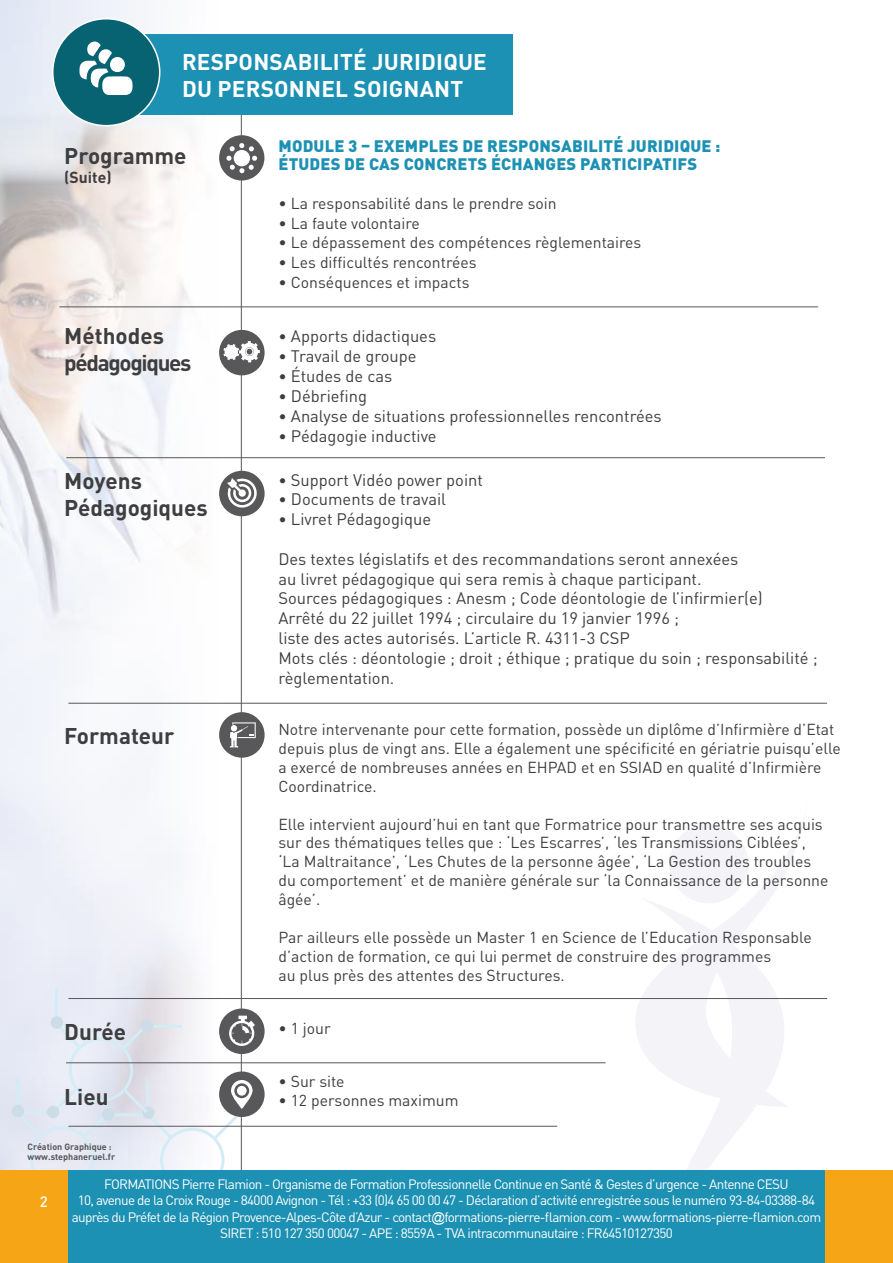
<style>
.page{position:relative;width:893px;height:1263px;background:#fff}
.page>*{position:absolute;margin:0;border:0;box-sizing:border-box;transform-origin:0 0}
.t1{font:700 22.5px/27px "DIN Pro";color:#3e3d40}
.t2{font:700 22.5px/27px "DIN Pro";letter-spacing:.01em;color:#fff}
.t3{font:700 22.5px/27px "DIN Pro";letter-spacing:-.06em;color:#3e3d40}
.t4{font:16.5px/19.8px "DIN Pro";color:#3e3d40}
.t5{font:900 16.5px/18px "DIN Pro";letter-spacing:.01em;color:#1d91b3}
.t6{font:15.75px/18.9px "DIN Pro";color:#3e3d40}
.t7{font:700 15.75px "DIN Pro";color:#3e3d40}
.t8{font:500 15px "DIN Pro";color:#fff}
.t9{font:13.5px/16.2px "DIN Pro";letter-spacing:-.05em;color:#fff;text-align:center}
.t10{font:700 9px/10.8px "DIN Pro";color:#58585a}
.s1{font-size:15.75px}
.s2{font-family:"Arial"}
</style>
<div class="page">
<img style="left:0;top:0;width:249px;height:989px">
<svg style="left:636px;top:818px;width:168px;height:289px"></svg>
<svg style="left:640px;top:824px;width:144px;height:346px;fill:#f4f3f8"></svg>
<hr style="left:241px;top:107px;width:1px;height:1084px;background:#58585a">
<div style="left:127px;top:35px;width:385px;height:80px;background:#1d91b3"></div>
<div style="left:53px;top:19px;width:107px;height:107px;background:#076371;border-radius:50%"></div>
<div style="left:52px;top:18px;width:108px;height:108px;border:2px solid #fff;border-radius:50%"></div>
<svg style="left:79px;top:41px;width:54px;height:54px"></svg>
<div style="left:219px;top:135px;width:45px;height:46px;background:#58585a;border-radius:50%"></div>
<svg style="left:226px;top:143px;width:31px;height:30px"></svg>
<hr style="left:68px;top:998px;width:759px;height:1px;background:#58585a">
<hr style="left:66px;top:1062px;width:540px;height:1px;background:#58585a">
<hr style="left:68px;top:1126px;width:489px;height:1px;background:#58585a">
<div style="left:219px;top:1071px;width:46px;height:46px;background:#58585a;border-radius:50%"></div>
<div style="left:219px;top:1008px;width:46px;height:46px;background:#58585a;border-radius:50%"></div>
<svg style="left:0;top:989px;width:255px;height:181px"></svg>
<hr style="left:68px;top:703px;width:759px;height:1px;background:#58585a">
<hr style="left:59px;top:307px;width:759px;height:1px;background:#58585a">
<div style="left:0;top:1170px;width:893px;height:93px;background:#f6a517"></div>
<div style="left:68px;top:1170px;width:757px;height:93px;background:#1d91b3"></div>
<hr style="left:66px;top:457px;width:759px;height:1px;background:#58585a">
<div style="left:219px;top:712px;width:46px;height:46px;background:#58585a;border-radius:50%"></div>
<svg style="left:230px;top:722px;width:26px;height:25px"></svg>
<div style="left:219px;top:330px;width:46px;height:45px;background:#58585a;border-radius:50%"></div>
<svg style="left:223px;top:341px;width:37px;height:21px"></svg>
<div style="left:219px;top:471px;width:46px;height:45px;background:#58585a;border-radius:50%"></div>
<svg style="left:227px;top:477px;width:31px;height:31px"></svg>
<h1 class="t2" style="left:182px;top:47px;width:306px">RESPONSABILITÉ JURIDIQUE<br>DU PERSONNEL SOIGNANT</h1>
<p class="t5" style="left:279px;top:136px;width:443px">MODULE 3 – EXEMPLES DE RESPONSABILITÉ JURIDIQUE :<br>ÉTUDES DE CAS CONCRETS ÉCHANGES PARTICIPATIFS</p>
<p class="t6" style="left:278px;top:193px;width:280px">• La responsabilité dans le prendre soin</p>
<p class="t6" style="left:278px;top:213px;width:143px">• La faute volontaire</p>
<p class="t6" style="left:278px;top:233px;width:364px">• Le dépassement des compétences règlementaires</p>
<p class="t6" style="left:278px;top:252px;width:200px">• Les difficultés rencontrées</p>
<p class="t6" style="left:278px;top:272px;width:193px">• Conséquences et impacts</p>
<p class="t4" style="left:278px;top:326px;width:159px"><span class="s1">•</span> Apports didactiques</p>
<p class="t4" style="left:278px;top:346px;width:140px"><span class="s1">•</span> Travail de groupe</p>
<p class="t4" style="left:278px;top:366px;width:115px"><span class="s1">•</span> Études de cas</p>
<p class="t4" style="left:278px;top:385px;width:90px"><span class="s1">•</span> Débriefing</p>
<p class="t4" style="left:278px;top:405px;width:385px"><span class="s1">•</span> Analyse de situations professionnelles rencontrées</p>
<p class="t4" style="left:278px;top:425px;width:160px"><span class="s1">•</span> Pédagogie inductive</p>
<p class="t4" style="left:278px;top:469px;width:206px"><span class="s1">•</span> Support Vidéo power point</p>
<p class="t4" style="left:278px;top:489px;width:169px"><span class="s1">•</span> Documents de travail</p>
<p class="t4" style="left:278px;top:509px;width:154px"><span class="s1">•</span> Livret Pédagogique</p>
<p class="t4" style="left:278px;top:548px;width:541px">Des textes législatifs et des recommandations seront annexées<br>au livret pédagogique qui sera remis à chaque participant.<br>Sources pédagogiques : Anesm ; Code déontologie de l’infirmier(e)<br>Arrêté du 22 juillet 1994 ; circulaire du 19 janvier 1996 ;<br>liste des actes autorisés. L’article R. 4311-3 CSP<br>Mots clés : déontologie ; droit ; éthique ; pratique du soin ; responsabilité ; règlementation.</p>
<h1 class="t1" style="left:64px;top:141px;width:124px">Programme</h1>
<p class="t7" style="left:64px;top:167px;width:49px">(Suite)</p>
<h1 class="t3" style="left:64px;top:321px;width:129px">Méthodes pédagogiques</h1>
<h1 class="t1" style="left:64px;top:466px;width:145px">Moyens<br>Pédagogiques</h1>
<h1 class="t1" style="left:64px;top:722px;width:112px">Formateur</h1>
<p class="t6" style="left:278px;top:719px;width:564px">Notre intervenante pour cette formation, possède un diplôme d’Infirmière d’Etat depuis plus de vingt ans. Elle a également une spécificité en gériatrie puisqu’elle a exercé de nombreuses années en EHPAD et en SSIAD en qualité d’Infirmière Coordinatrice.</p>
<p class="t6" style="left:278px;top:814px;width:552px">Elle intervient aujourd’hui en tant que Formatrice pour transmettre ses acquis sur des thématiques telles que : ‘Les Escarres’, ‘les Transmissions Ciblées’, ‘La Maltraitance’, ‘Les Chutes de la personne âgée’, ‘La Gestion des troubles du comportement’ et de manière générale sur ‘la Connaissance de la personne âgée’.</p>
<p class="t6" style="left:278px;top:927px;width:535px">Par ailleurs elle possède un Master 1 en Science de l’Education Responsable d’action de formation, ce qui lui permet de construire des programmes<br>au plus près des attentes des Structures.</p>
<h1 class="t1" style="left:64px;top:1017px;width:63px">Durée</h1>
<p class="t6" style="left:278px;top:1018px;width:54px">• 1 jour</p>
<p class="t6" style="left:278px;top:1071px;width:68px">• Sur site</p>
<p class="t6" style="left:278px;top:1090px;width:182px">• 12 personnes maximum</p>
<h1 class="t1" style="left:64px;top:1082px;width:46px">Lieu</h1>
<p class="t10" style="left:28px;top:1140px;width:89px">Création Graphique : www.stephaneruel.fr</p>
<p class="t9" style="left:72px;top:1175px;width:751px">FORMATIONS Pierre Flamion - Organisme de Formation Professionnelle Continue en Santé &amp; Gestes d’urgence - Antenne CESU<br>10, avenue de la Croix Rouge - 84000 Avignon - Tél : +33 (0)4 65 00 00 47 - Déclaration d’activité enregistrée sous le numéro 93-84-03388-84 auprès du Préfet de la Région Provence-Alpes-Côte d’Azur - contact<span class="s2">@</span>formations-pierre-flamion.com - www.formations-pierre-flamion.com SIRET : 510 127 350 00047 - APE : 8559A - TVA intracommunautaire : FR64510127350</p>
<p class="t8" style="left:40px;top:1192px;width:9px">2</p>
</div>
